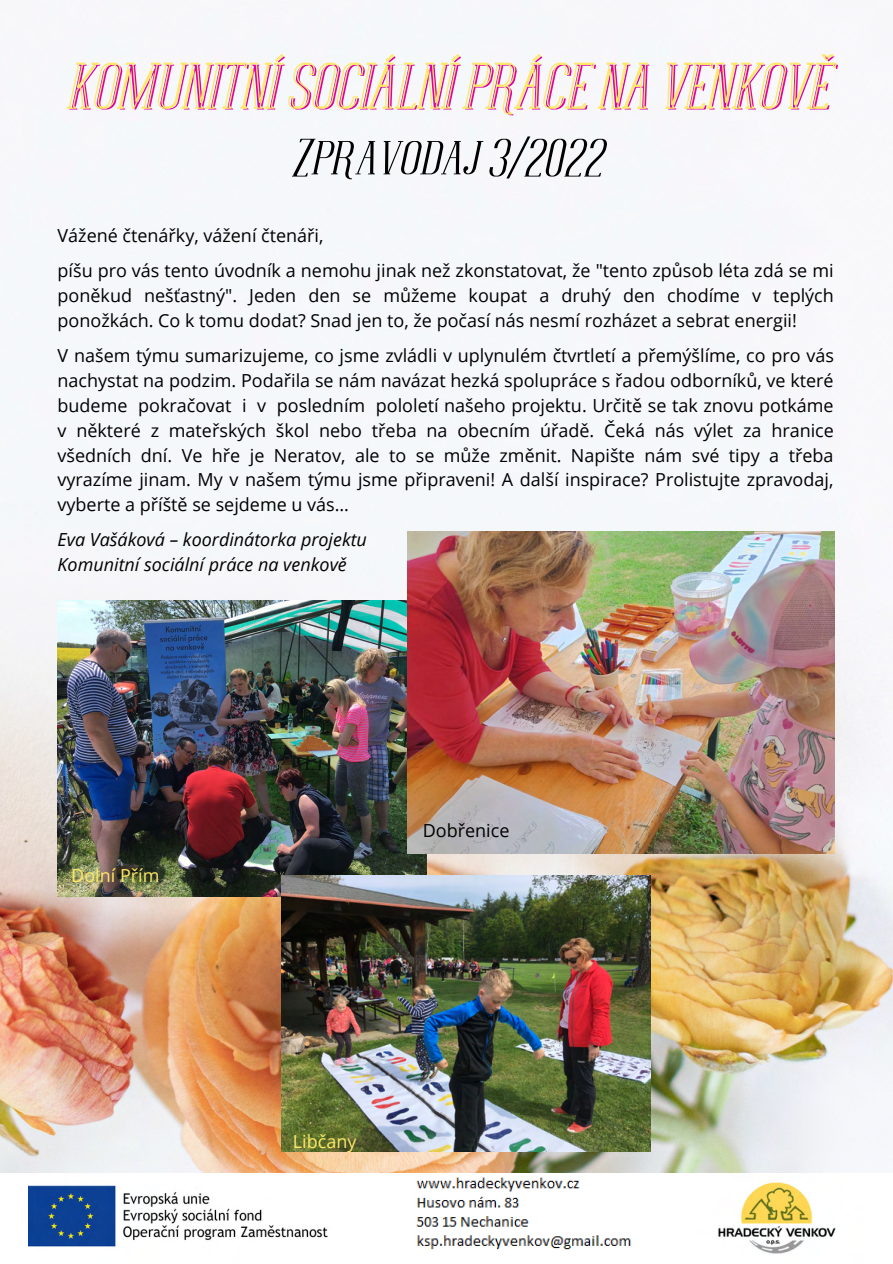
<style>
.page{position:relative;width:893px;height:1264px;background:#fff}
.page>*{position:absolute;margin:0;border:0;box-sizing:border-box;transform-origin:0 0}
.t1{font:italic 64.05px "FLOREN";color:#dd00ae}
.t2{font:italic 54px "FLOREN";color:#000}
.t3{font:18px/25px "Open Sans";color:#000}
.t4{font:italic 18px/25px "Open Sans";color:#000}
.t5{font:18px "Open Sans";color:#ffe865}
</style>
<div class="page">
<img style="left:0;top:0;width:892px;height:1173px">
<img style="left:718px;top:1182px;width:118px;height:72px">
<img style="left:28px;top:1185px;width:300px;height:62px">
<img style="left:416px;top:1177px;width:216px;height:73px">
<img style="left:58px;top:600px;width:368px;height:296px">
<img style="left:407px;top:531px;width:427px;height:322px">
<img style="left:282px;top:875px;width:368px;height:276px">
<svg style="left:66px;top:53px;width:771px;height:62px"></svg>
<h1 class="t1" style="left:67px;top:53px;width:763px">KOMUNITNÍ SOCIÁLNÍ PRÁCE NA VENKOVĚ</h1>
<h2 class="t2" style="left:290px;top:129px;width:313px">Zpravodaj 3/2022</h2>
<p class="t3" style="left:58px;top:217px;width:777px;line-height:35px">Vážené čtenářky, vážení čtenáři,<br>píšu pro vás tento úvodník a nemohu jinak než zkonstatovat, že "tento způsob léta zdá se mi</p>
<p class="t3" style="left:58px;top:282px;width:777px">poněkud nešťastný". Jeden den se můžeme koupat a druhý den chodíme v teplých ponožkách. Co k tomu dodat? Snad jen to, že počasí nás nesmí rozházet a sebrat energii!</p>
<p class="t3" style="left:58px;top:342px;width:777px;text-align:justify">V našem týmu sumarizujeme, co jsme zvládli v uplynulém čtvrtletí a přemýšlíme, co pro vás nachystat na podzim. Podařila se nám navázat hezká spolupráce s řadou odborníků, ve které budeme pokračovat i v posledním pololetí našeho projektu. Určitě se tak znovu potkáme v některé z mateřských škol nebo třeba na obecním úřadě. Čeká nás výlet za hranice všedních dní. Ve hře je Neratov, ale to se může změnit. Napište nám své tipy a třeba vyrazíme jinam. My v našem týmu jsme připraveni! A další inspirace? Prolistujte zpravodaj, vyberte a příště se sejdeme u vás…</p>
<p class="t4" style="left:58px;top:527px;width:311px">Eva Vašáková – koordinátorka projektu<br>Komunitní sociální práce na venkově</p>
<p class="t5" style="left:71px;top:862px;width:90px">Dolní Přím</p>
<p class="t3" style="left:423px;top:818px;width:88px">Dobřenice</p>
<p class="t5" style="left:293px;top:1128px;width:65px">Libčany</p>
</div>
